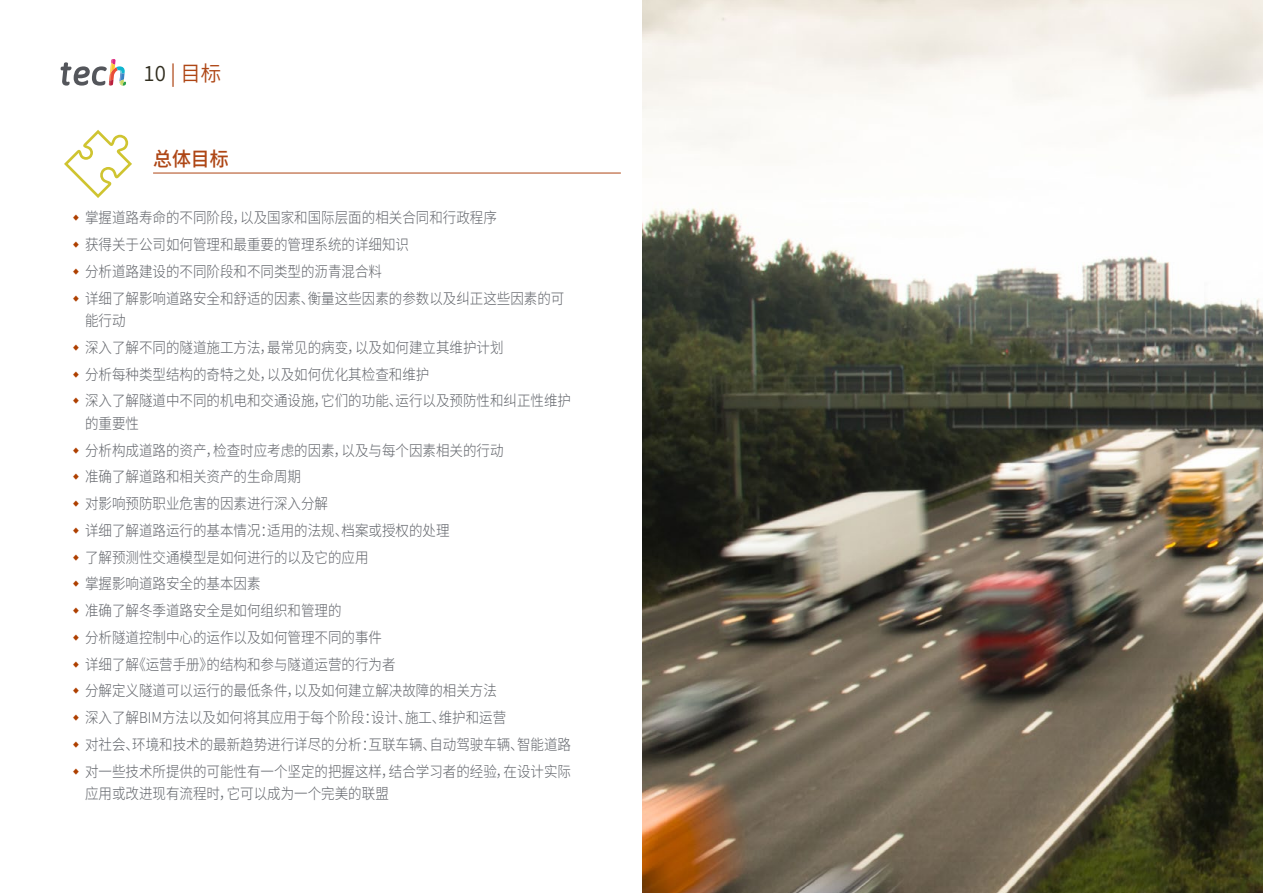
<style>
.page{position:relative;width:1263px;height:893px;background:#fff}
.page>*{position:absolute;margin:0;border:0;box-sizing:border-box;transform-origin:0 0}
.t1{font:21px "Source Han Sans CN";color:#ae4615}
.t2{font:500 19.5px "Source Han Sans CN";color:#ae4615}
.t3{font:300 15px/26.7px "Source Han Sans CN";color:#61646a;scale:.9 1}
.s1{color:#312e20}
</style>
<div class="page">
<img style="left:642px;top:0;width:621px;height:893px">
<svg style="left:64px;top:130px;width:68px;height:68px"></svg>
<svg style="left:61px;top:59px;width:65px;height:27px"></svg>
<hr style="left:153px;top:173px;width:468px;height:1px;background:#ae4615">
<h1 class="t1" style="left:144px;top:61px;width:79px"><span class="s1">10</span> | 目标</h1>
<h2 class="t2" style="left:153px;top:147px;width:77px">总体目标</h2>
<p class="t3" style="left:85px;top:205px;width:534px">掌握道路寿命的不同阶段，以及国家和国际层面的相关合同和行政程序<br>获得关于公司如何管理和最重要的管理系统的详细知识<br>分析道路建设的不同阶段和不同类型的沥青混合料<br>详细了解影响道路安全和舒适的因素、衡量这些因素的参数以及纠正这些因素的可</p>
<p class="t3" style="left:85px;top:308px;width:542px">能行动<br>深入了解不同的隧道施工方法，最常见的病变，以及如何建立其维护计划<br>分析每种类型结构的奇特之处，以及如何优化其检查和维护<br>深入了解隧道中不同的机电和交通设施，它们的功能、运行以及预防性和纠正性维护</p>
<p class="t3" style="left:85px;top:410px;width:542px">的重要性<br>分析构成道路的资产，检查时应考虑的因素，以及与每个因素相关的行动<br>准确了解道路和相关资产的生命周期<br>对影响预防职业危害的因素进行深入分解<br>详细了解道路运行的基本情况：适用的法规、档案或授权的处理<br>了解预测性交通模型是如何进行的以及它的应用<br>掌握影响道路安全的基本因素<br>准确了解冬季道路安全是如何组织和管理的<br>分析隧道控制中心的运作以及如何管理不同的事件<br>详细了解《运营手册》的结构和参与隧道运营的行为者<br>分解定义隧道可以运行的最低条件，以及如何建立解决故障的相关方法<br>深入了解BIM方法以及如何将其应用于每个阶段：设计、施工、维护和运营<br>对社会、环境和技术的最新趋势进行详尽的分析：互联车辆、自动驾驶车辆、智能道路对一些技术所提供的可能性有一个坚定的把握这样，结合学习者的经验，在设计实际</p>
<p class="t3" style="left:85px;top:780px;width:339px">应用或改进现有流程时，它可以成为一个完美的联盟</p>
</div>
